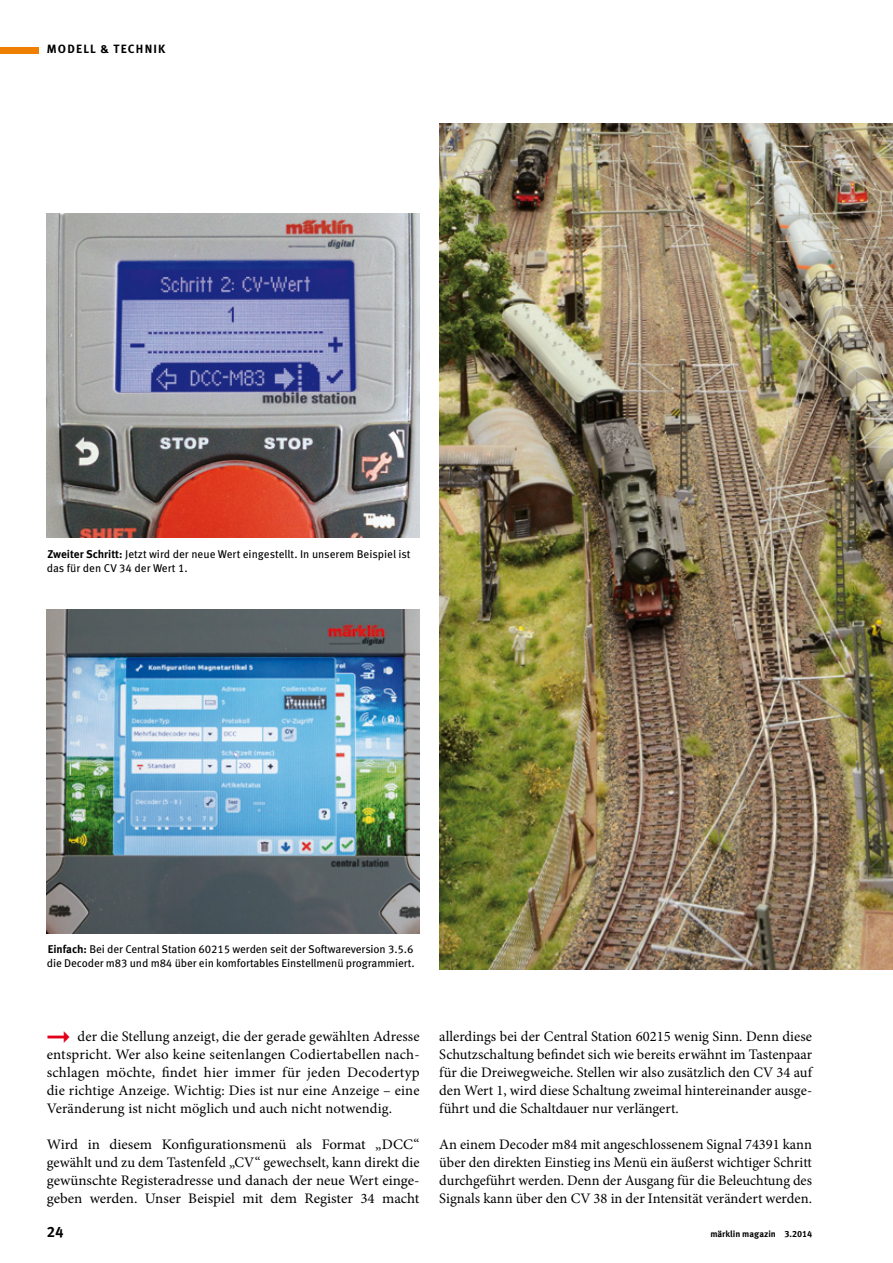
<style>
.page{position:relative;width:893px;height:1263px;background:#fff}
.page>*{position:absolute;margin:0;border:0;box-sizing:border-box;transform-origin:0 0}
.t1{font:700 15px "Meta OT";color:#000}
.t2{font:14.55px/18px "Minion Pro";color:#000;text-align:justify}
.t3{font:700 12px "Meta OT";letter-spacing:.1em;color:#000}
.t4{font:11.25px/14.2px "Meta OT";letter-spacing:-.01em;color:#000}
.t5{font:700 9px "Meta OT";letter-spacing:-.01em;color:#000}
.s1{font-weight:700}
.s2{color:#e2001a}
</style>
<div class="page">
<img style="left:47px;top:213px;width:373px;height:324px">
<img style="left:47px;top:609px;width:373px;height:324px">
<img style="left:439px;top:123px;width:454px;height:846px">
<div style="left:0;top:47px;width:38px;height:6px;background:#ee7f00"></div>
<p class="t3" style="left:47px;top:41px;width:120px">modell &amp; technik</p>
<p class="t4" style="left:47px;top:547px;width:365px"><span class="s1">Zweiter Schritt:</span> Jetzt wird der neue Wert eingestellt. In unserem Beispiel ist das für den CV 34 der Wert 1.</p>
<p class="t4" style="left:47px;top:942px;width:369px"><span class="s1">Einfach:</span> Bei der Central Station 60215 werden seit der Softwareversion 3.5.6 die Decoder m83 und m84 über ein komfortables Einstellmenü programmiert.</p>
<p class="t2" style="left:47px;top:1028px;width:374px"><span class="s2">➞</span> der die Stellung anzeigt, die der gerade gewählten Adresse entspricht. Wer also keine seitenlangen Codiertabellen nach&shy;schlagen möchte, findet hier immer für jeden Decodertyp die richtige Anzeige. Wichtig: Dies ist nur eine Anzeige – eine Veränderung ist nicht möglich und auch nicht notwendig.</p>
<p class="t2" style="left:47px;top:1136px;width:374px">Wird in diesem Konfigurationsmenü als Format „DCC“ gewählt und zu dem Tastenfeld „CV“ gewechselt, kann direkt die gewünschte Registeradresse und danach der neue Wert einge&shy;geben werden. Unser Beispiel mit dem Register 34 macht</p>
<p class="t2" style="left:439px;top:1028px;width:374px">allerdings bei der Central Station 60215 wenig Sinn. Denn diese Schutzschaltung befindet sich wie bereits erwähnt im Tastenpaar für die Dreiwegweiche. Stellen wir also zusätzlich den CV 34 auf den Wert 1, wird diese Schaltung zweimal hintereinander ausge&shy;führt und die Schaltdauer nur verlängert.</p>
<p class="t2" style="left:439px;top:1136px;width:374px">An einem Decoder m84 mit angeschlossenem Signal 74391 kann über den direkten Einstieg ins Menü ein äußerst wichtiger Schritt durchgeführt werden. Denn der Ausgang für die Beleuchtung des Signals kann über den CV 38 in der Intensität verändert werden.</p>
<p class="t1" style="left:47px;top:1222px;width:18px">24</p>
<p class="t5" style="left:710px;top:1228px;width:103px">märklin magazin 3.2014</p>
</div>
